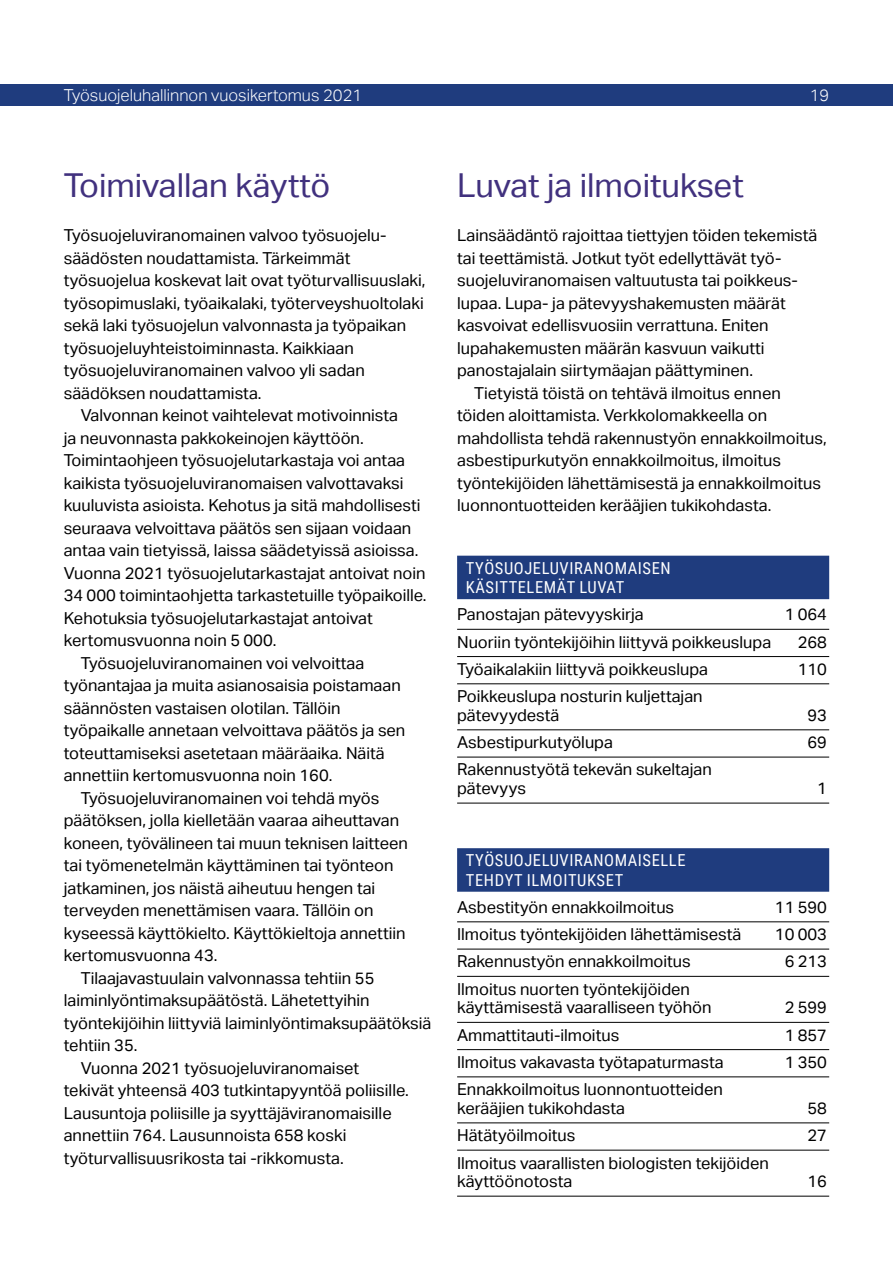
<style>
.page{position:relative;width:893px;height:1263px;background:#fff}
.page>*{position:absolute;margin:0;border:0;box-sizing:border-box;transform-origin:0 0}
.Väliotsikko_iso{font:33px "Aktiv Grotesk";color:#41317e}
.Leipis{font:16.5px/22.5px "Aktiv Grotesk";color:#000}
.Alkuleipis{font:16.5px/22.5px "Aktiv Grotesk";color:#000}
.taulukkoleipis_viiva{font:16.5px/18.8px "Aktiv Grotesk";color:#000}
.Vinjetti_2r{font:16.5px/19.5px "Roboto Condensed";letter-spacing:.035em;color:#fff}
.t1{font:300 16.5px "Aktiv Grotesk";color:#fff}
</style>
<div class="page">
<div style="left:0;top:84px;width:893px;height:22px;background:#1f3c7e"></div>
<div style="left:457px;top:556px;width:372px;height:43px;background:#1f3c7e"></div>
<hr style="left:457px;top:629px;width:372px;height:1px;background:#000">
<hr style="left:457px;top:656px;width:372px;height:1px;background:#000">
<hr style="left:457px;top:683px;width:372px;height:1px;background:#000">
<hr style="left:457px;top:729px;width:372px;height:1px;background:#000">
<hr style="left:457px;top:757px;width:372px;height:1px;background:#000">
<hr style="left:457px;top:803px;width:372px;height:1px;background:#000">
<div style="left:457px;top:848px;width:372px;height:44px;background:#1f3c7e"></div>
<hr style="left:457px;top:921px;width:372px;height:1px;background:#000">
<hr style="left:457px;top:949px;width:372px;height:1px;background:#000">
<hr style="left:457px;top:976px;width:372px;height:1px;background:#000">
<hr style="left:457px;top:1022px;width:372px;height:1px;background:#000">
<hr style="left:457px;top:1049px;width:372px;height:1px;background:#000">
<hr style="left:457px;top:1076px;width:372px;height:1px;background:#000">
<hr style="left:457px;top:1122px;width:372px;height:1px;background:#000">
<hr style="left:457px;top:1150px;width:372px;height:1px;background:#000">
<hr style="left:457px;top:1196px;width:372px;height:1px;background:#000">
<p class="t1" style="left:64px;top:86px;width:300px">Työsuojeluhallinnon vuosikertomus 2021</p>
<p class="t1" style="left:810px;top:86px;width:21px">19</p>
<h3 class="Väliotsikko_iso" style="left:64px;top:167px;width:268px">Toimivallan käyttö</h3>
<p class="Alkuleipis" style="left:64px;top:224px;width:363px">Työsuojeluviranomainen valvoo työsuojelu&shy;säädösten noudattamista. Tärkeimmät työsuojelua koskevat lait ovat työturvallisuuslaki, työsopimuslaki, työaikalaki, työterveyshuoltolaki sekä laki työsuojelun valvonnasta ja työpaikan työsuojeluyhteistoiminnasta. Kaikkiaan työsuojeluviranomainen valvoo yli sadan säädöksen noudattamista.</p>
<p class="Leipis" style="left:64px;top:404px;width:364px;text-indent:17px">Valvonnan keinot vaihtelevat motivoinnista<br>ja neuvonnasta pakkokeinojen käyttöön.<br>Toimintaohjeen työsuojelutarkastaja voi antaa kaikista työsuojeluviranomaisen valvottavaksi kuuluvista asioista. Kehotus ja sitä mahdollisesti seuraava velvoittava päätös sen sijaan voidaan antaa vain tietyissä, laissa säädetyissä asioissa.<br>Vuonna 2021 työsuojelutarkastajat antoivat noin 34 000 toimintaohjetta tarkastetuille työpaikoille.<br>Kehotuksia työsuojelutarkastajat antoivat kertomusvuonna noin 5 000.</p>
<p class="Leipis" style="left:64px;top:652px;width:343px;text-indent:17px">Työsuojeluviranomainen voi velvoittaa työnantajaa ja muita asianosaisia poistamaan säännösten vastaisen olotilan. Tällöin työpaikalle annetaan velvoittava päätös ja sen toteuttamiseksi asetetaan määräaika. Näitä annettiin kertomusvuonna noin 160.</p>
<p class="Leipis" style="left:64px;top:787px;width:346px;text-indent:17px">Työsuojeluviranomainen voi tehdä myös päätöksen, jolla kielletään vaaraa aiheuttavan koneen, työvälineen tai muun teknisen laitteen tai työmenetelmän käyttäminen tai työnteon jatkaminen, jos näistä aiheutuu hengen tai terveyden menettämisen vaara. Tällöin on kyseessä käyttökielto. Käyttökieltoja annettiin kertomusvuonna 43.</p>
<p class="Leipis" style="left:64px;top:967px;width:369px;text-indent:17px">Tilaajavastuulain valvonnassa tehtiin 55 laiminlyöntimaksupäätöstä. Lähetettyihin työntekijöihin liittyviä laiminlyöntimaksupäätöksiä tehtiin 35.</p>
<p class="Leipis" style="left:64px;top:1057px;width:346px;text-indent:17px">Vuonna 2021 työsuojeluviranomaiset tekivät yhteensä 403 tutkintapyyntöä poliisille.<br>Lausuntoja poliisille ja syyttäjäviranomaisille annettiin 764. Lausunnoista 658 koski työturvallisuusrikosta tai -rikkomusta.</p>
<h3 class="Väliotsikko_iso" style="left:457px;top:167px;width:288px">Luvat ja ilmoitukset</h3>
<p class="Alkuleipis" style="left:457px;top:224px;width:362px">Lainsäädäntö rajoittaa tiettyjen töiden tekemistä tai teettämistä. Jotkut työt edellyttävät työ&shy;suojeluviranomaisen valtuutusta tai poikkeus&shy;lupaa. Lupa- ja pätevyyshakemusten määrät kasvoivat edellisvuosiin verrattuna. Eniten lupahakemusten määrän kasvuun vaikutti panostajalain siirtymäajan päättyminen.</p>
<p class="Leipis" style="left:457px;top:382px;width:371px;text-indent:17px">Tietyistä töistä on tehtävä ilmoitus ennen töiden aloittamista. Verkkolomakkeella on mahdollista tehdä rakennustyön ennakkoilmoitus, asbestipurkutyön ennakkoilmoitus, ilmoitus työntekijöiden lähettämisestä ja ennakkoilmoitus luonnontuotteiden kerääjien tukikohdasta.</p>
<p class="Vinjetti_2r" style="left:466px;top:557px;width:206px">TYÖSUOJELUVIRANOMAISEN<br>KÄSITTELEMÄT LUVAT</p>
<p class="taulukkoleipis_viiva" style="left:457px;top:605px;width:188px">Panostajan pätevyyskirja</p>
<p class="taulukkoleipis_viiva" style="left:785px;top:605px;width:44px">1 064</p>
<p class="taulukkoleipis_viiva" style="left:457px;top:633px;width:316px">Nuoriin työntekijöihin liittyvä poikkeuslupa</p>
<p class="taulukkoleipis_viiva" style="left:798px;top:633px;width:31px">268</p>
<p class="taulukkoleipis_viiva" style="left:457px;top:660px;width:252px">Työaikalakiin liittyvä poikkeuslupa</p>
<p class="taulukkoleipis_viiva" style="left:798px;top:660px;width:31px">110</p>
<p class="taulukkoleipis_viiva" style="left:457px;top:687px;width:247px">Poikkeuslupa nosturin kuljettajan pätevyydestä</p>
<p class="taulukkoleipis_viiva" style="left:807px;top:706px;width:21px">93</p>
<p class="taulukkoleipis_viiva" style="left:457px;top:733px;width:157px">Asbestipurkutyölupa</p>
<p class="taulukkoleipis_viiva" style="left:807px;top:733px;width:21px">69</p>
<p class="taulukkoleipis_viiva" style="left:457px;top:760px;width:256px">Rakennustyötä tekevän sukeltajan pätevyys</p>
<p class="taulukkoleipis_viiva" style="left:817px;top:779px;width:11px">1</p>
<p class="Vinjetti_2r" style="left:466px;top:850px;width:221px">TYÖSUOJELUVIRANOMAISELLE<br>TEHDYT ILMOITUKSET</p>
<p class="taulukkoleipis_viiva" style="left:457px;top:898px;width:219px">Asbestityön ennakkoilmoitus</p>
<p class="taulukkoleipis_viiva" style="left:775px;top:898px;width:54px">11 590</p>
<p class="taulukkoleipis_viiva" style="left:457px;top:925px;width:286px">Ilmoitus työntekijöiden lähettämisestä</p>
<p class="taulukkoleipis_viiva" style="left:775px;top:925px;width:54px">10 003</p>
<p class="taulukkoleipis_viiva" style="left:457px;top:952px;width:235px">Rakennustyön ennakkoilmoitus</p>
<p class="taulukkoleipis_viiva" style="left:785px;top:952px;width:44px">6 213</p>
<p class="taulukkoleipis_viiva" style="left:457px;top:980px;width:256px">Ilmoitus nuorten työntekijöiden käyttämisestä vaaralliseen työhön</p>
<p class="taulukkoleipis_viiva" style="left:785px;top:998px;width:44px">2 599</p>
<p class="taulukkoleipis_viiva" style="left:457px;top:1026px;width:164px">Ammattitauti-ilmoitus</p>
<p class="taulukkoleipis_viiva" style="left:785px;top:1026px;width:44px">1 857</p>
<p class="taulukkoleipis_viiva" style="left:457px;top:1053px;width:268px">Ilmoitus vakavasta työtapaturmasta</p>
<p class="taulukkoleipis_viiva" style="left:785px;top:1053px;width:44px">1 350</p>
<p class="taulukkoleipis_viiva" style="left:457px;top:1080px;width:267px">Ennakkoilmoitus luonnontuotteiden kerääjien tukikohdasta</p>
<p class="taulukkoleipis_viiva" style="left:807px;top:1099px;width:21px">58</p>
<p class="taulukkoleipis_viiva" style="left:457px;top:1126px;width:120px">Hätätyöilmoitus</p>
<p class="taulukkoleipis_viiva" style="left:807px;top:1126px;width:21px">27</p>
<p class="taulukkoleipis_viiva" style="left:457px;top:1153px;width:313px">Ilmoitus vaarallisten biologisten tekijöiden käyttöönotosta</p>
<p class="taulukkoleipis_viiva" style="left:807px;top:1172px;width:21px">16</p>
</div>
